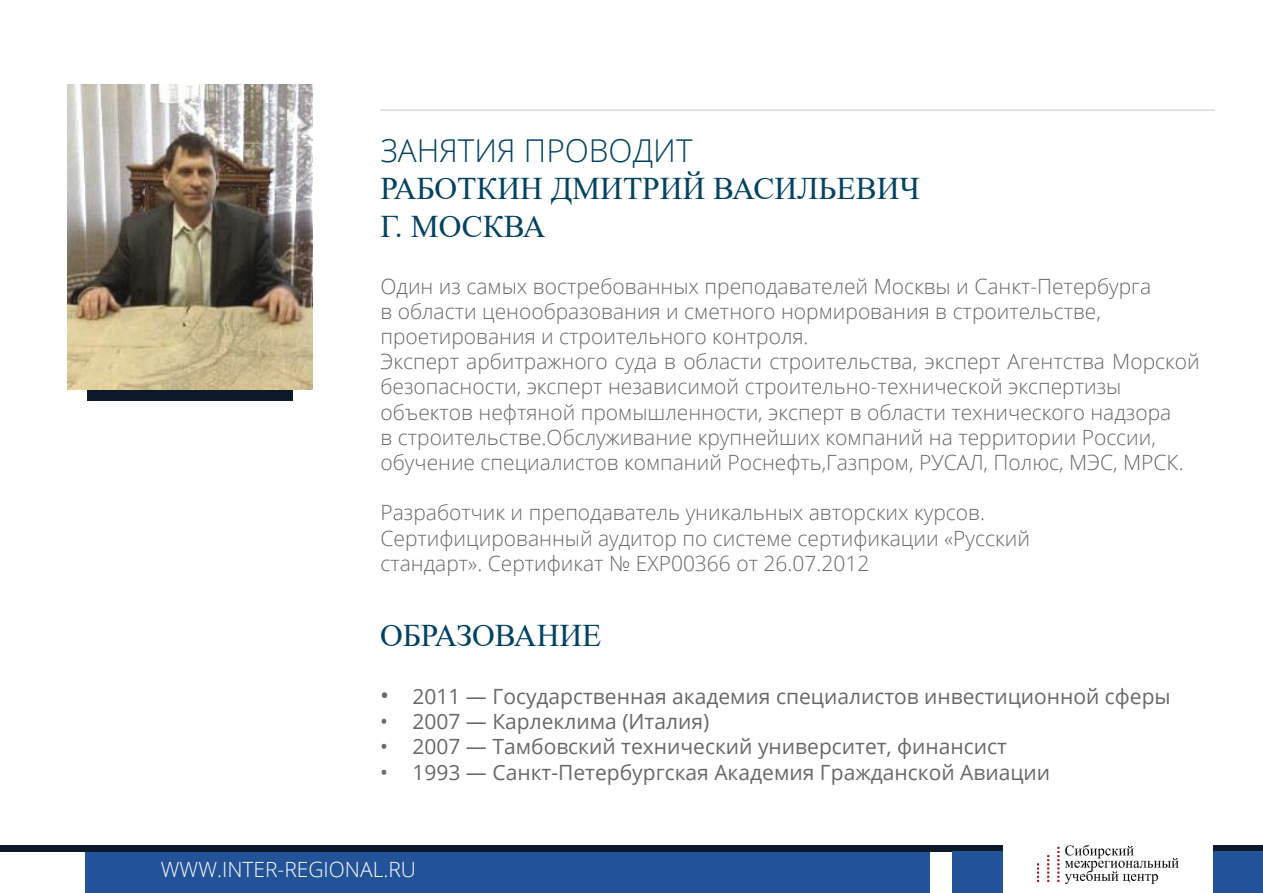
<style>
.page{position:relative;width:1263px;height:893px;background:#fff}
.page>*{position:absolute;margin:0;border:0;box-sizing:border-box;transform-origin:0 0}
.t1{font:31.5px/37.8px "Times New Roman";color:#034263}
.t2{font:300 31.5px "Open Sans";color:#034263}
.t3{font:300 21px/25.2px "Open Sans";color:#686868}
.t4{font:21px "Open Sans";color:#686868}
.t5{font:300 21px "Open Sans";color:#fff}
.s1{font-size:24px}
</style>
<div class="page">
<img style="left:1038px;top:845px;width:140px;height:38px">
<div style="left:85px;top:851px;width:844px;height:42px;background:#225399"></div>
<div style="left:0;top:845px;width:1003px;height:6px;background:#0c1928"></div>
<div style="left:952px;top:851px;width:51px;height:42px;background:#225399"></div>
<div style="left:1213px;top:846px;width:50px;height:5px;background:#0c1928"></div>
<div style="left:1213px;top:851px;width:50px;height:42px;background:#225399"></div>
<hr style="left:380px;top:109px;width:834px;height:2px;background:#dadada">
<div style="left:87px;top:389px;width:205px;height:12px;background:#0c1928"></div>
<img style="left:67px;top:84px;width:246px;height:305px">
<h1 class="t2" style="left:380px;top:129px;width:314px">ЗАНЯТИЯ ПРОВОДИТ</h1>
<h1 class="t1" style="left:380px;top:169px;width:541px">РАБОТКИН ДМИТРИЙ ВАСИЛЬЕВИЧ<br>Г. МОСКВА</h1>
<p class="t3" style="left:380px;top:273px;width:821px">Один из самых востребованных преподавателей Москвы и Санкт-Петербурга<br>в области ценообразования и сметного нормирования в строительстве, проетирования и строительного контроля.<br>Эксперт арбитражного суда в области строительства, эксперт Агентства Морской безопасности, эксперт независимой строительно-технической экспертизы объектов нефтяной промышленности, эксперт в области технического надзора<br>в строительстве.Обслуживание крупнейших компаний на территории России, обучение специалистов компаний Роснефть,Газпром, РУСАЛ, Полюс, МЭС, МРСК.</p>
<p class="t3" style="left:380px;top:500px;width:651px">Разработчик и преподаватель уникальных авторских курсов.<br>Сертифицированный аудитор по системе сертификации «Русский стандарт». Сертификат № EXP00366 от 26.07.2012</p>
<h1 class="t1" style="left:380px;top:616px;width:223px">ОБРАЗОВАНИЕ</h1>
<p class="t4" style="left:380px;top:682px;width:792px"><span class="s1">•</span> 2011 — Государственная академия специалистов инвестиционной сферы</p>
<p class="t4" style="left:380px;top:707px;width:331px">• 2007 — Карлеклима (Италия)</p>
<p class="t4" style="left:380px;top:732px;width:628px">• 2007 — Тамбовский технический университет, финансист</p>
<p class="t4" style="left:380px;top:758px;width:672px">• 1993 — Санкт-Петербургская Академия Гражданской Авиации</p>
<p class="t5" style="left:161px;top:855px;width:257px">WWW.INTER-REGIONAL.RU</p>
</div>
